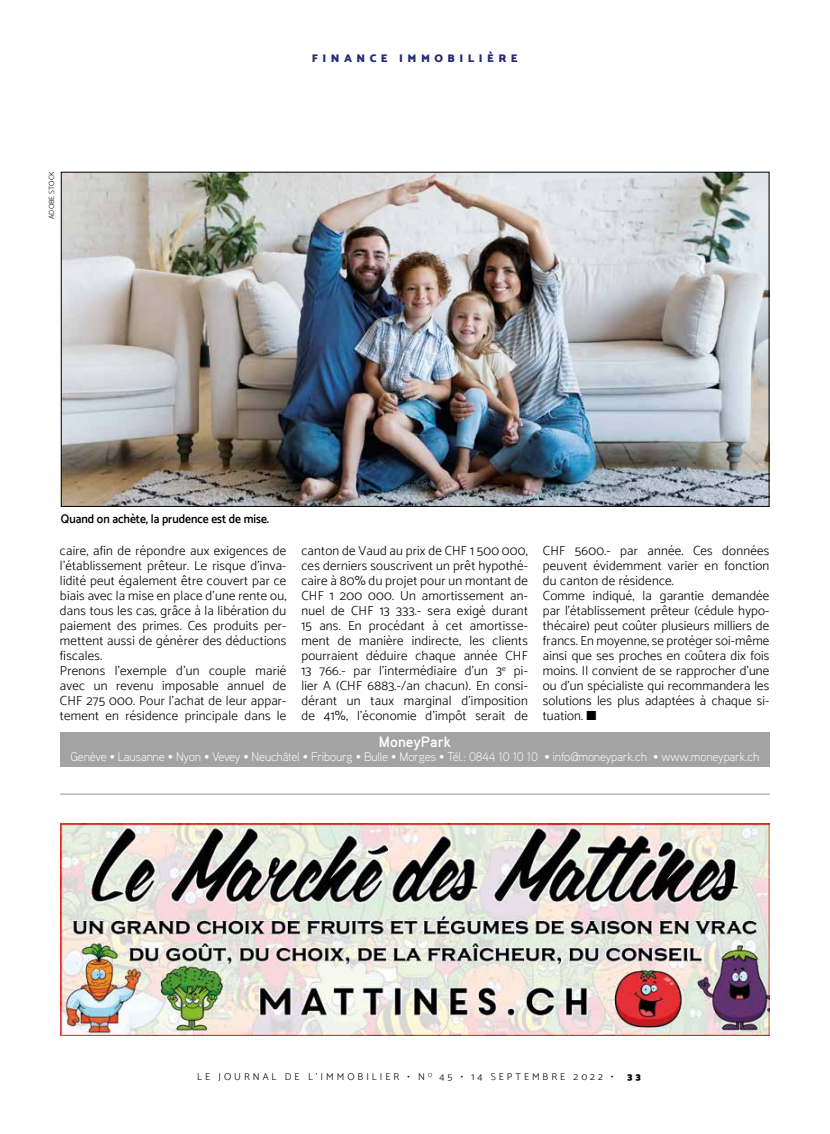
<style>
.page{position:relative;width:830px;height:1134px;background:#fff}
.page>*{position:absolute;margin:0;border:0;box-sizing:border-box;transform-origin:0 0}
.t1{font:700 15px "Aaux Pro";color:#fff}
.t2{font:300 13.12px/15px "Catamaran";letter-spacing:.02em;color:#000}
.t3{font:300 12.5px "Aaux Pro";letter-spacing:-.015em;color:#fff}
.t4{font:600 12.5px "Catamaran";color:#000;scale:.92 1}
.t5{font:900 11.25px "Catamaran";letter-spacing:.4em;color:#232c77}
.t6{font:300 10px "Catamaran";letter-spacing:.3em;color:#000}
.t7{font:900 10px "Catamaran";color:#000}
.t8{font:300 7.5px "Catamaran";letter-spacing:.01em;color:#000}
</style>
<div class="page">
<img style="left:60px;top:823px;width:709px;height:213px">
<hr style="left:60px;top:794px;width:709px;height:1px;background:#979696">
<div style="left:60px;top:732px;width:709px;height:35px;background:#a3a3a3"></div>
<img style="left:63px;top:174px;width:704px;height:331px">
<p class="t8" style="left:47px;top:219px;width:49px;rotate:-90deg">ADOBE STOCK</p>
<p class="t5" style="left:311px;top:51px;width:207px">FINANCE IMMOBILIÈRE</p>
<p class="t4" style="left:61px;top:512px;width:228px">Quand on achète, la prudence est de mise.</p>
<p class="t2" style="left:60px;top:543px;width:228px">caire, afin de répondre aux exigences de l’établissement prêteur. Le risque d’inva&shy;lidité peut également être couvert par ce biais avec la mise en place d’une rente ou, dans tous les cas, grâce à la libération du paiement des primes. Ces produits per&shy;mettent aussi de générer des déductions fiscales.<br>Prenons l’exemple d’un couple marié avec un revenu imposable annuel de CHF 275 000. Pour l’achat de leur appar&shy;tement en résidence principale dans le</p>
<p class="t2" style="left:301px;top:543px;width:228px;text-align:justify">canton de Vaud au prix de CHF 1 500 000, ces derniers souscrivent un prêt hypothé&shy;caire à 80% du projet pour un montant de CHF 1 200 000. Un amortissement an&shy;nuel de CHF 13 333.- sera exigé durant 15 ans. En procédant à cet amortisse&shy;ment de manière indirecte, les clients pourraient déduire chaque année CHF 13 766.- par l’intermédiaire d’un 3<sup>e</sup> pi&shy;lier A (CHF 6883.-/an chacun). En consi&shy;dérant un taux marginal d’imposition de 41%, l’économie d’impôt serait de</p>
<p class="t2" style="left:542px;top:543px;width:228px">CHF 5600.- par année. Ces données peuvent évidemment varier en fonction du canton de résidence.<br>Comme indiqué, la garantie demandée par l’établissement prêteur (cédule hypo&shy;thécaire) peut coûter plusieurs milliers de francs. En moyenne, se protéger soi-même ainsi que ses proches en coûtera dix fois moins. Il convient de se rapprocher d’une ou d’un spécialiste qui recommandera les solutions les plus adaptées à chaque si&shy;tuation. ■</p>
<p class="t1" style="left:379px;top:732px;width:73px">MoneyPark</p>
<p class="t3" style="left:70px;top:749px;width:690px">Genève • Lausanne • Nyon • Vevey • Neuchâtel • Fribourg • Bulle • Morges • Tél.: 0844 10 10 10 • info@moneypark.ch • www.moneypark.ch</p>
<p class="t6" style="left:197px;top:1071px;width:417px">LE JOURNAL DE L’IMMOBILIER • N <sup>O</sup> 45 • 14 SEPTEMBRE 2022 •</p>
<p class="t7" style="left:626px;top:1071px;width:15px">3 3</p>
</div>
